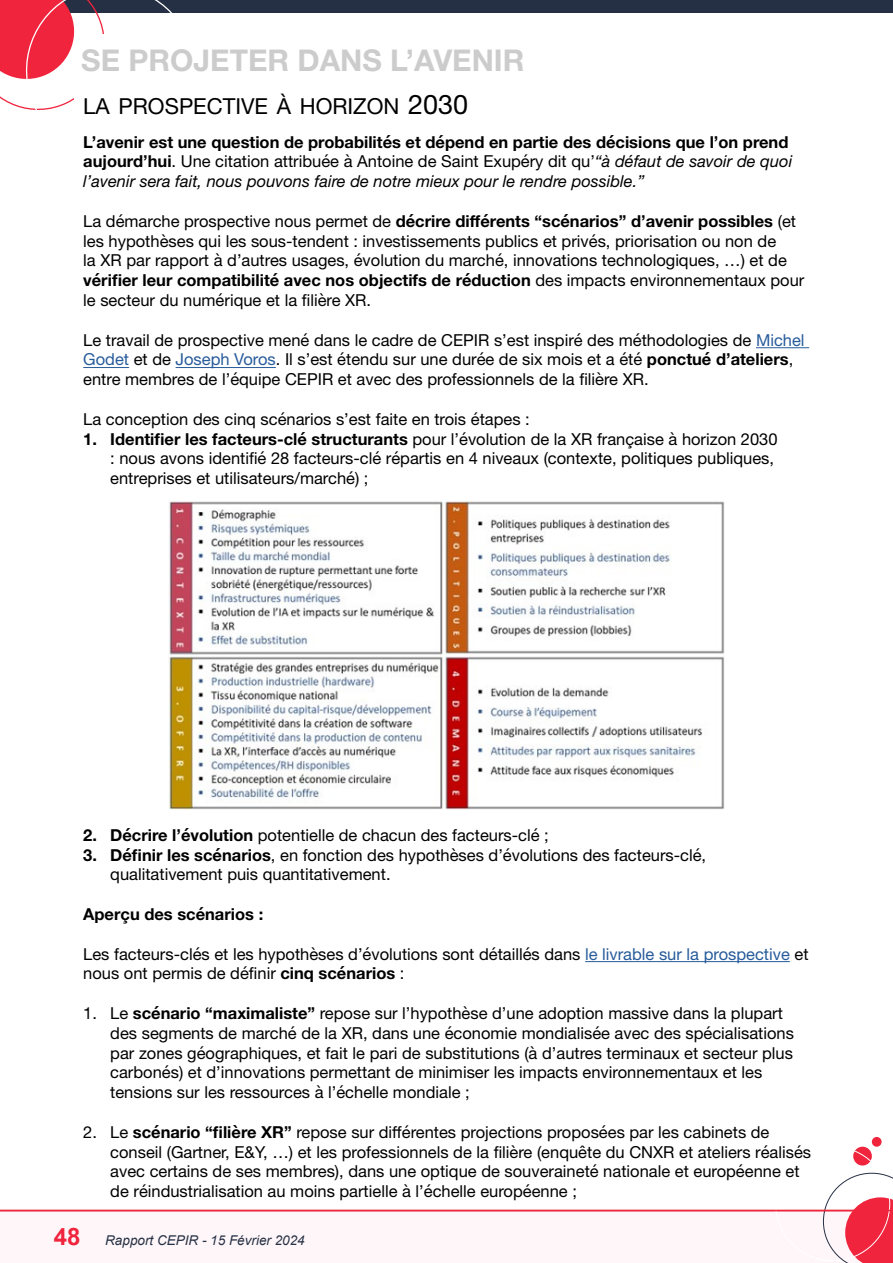
<style>
.page{position:relative;width:893px;height:1263px;background:#fff}
.page>*{position:absolute;margin:0;border:0;box-sizing:border-box;transform-origin:0 0}
.t1{font:700 30px "Helvetica Neue";color:#ccc}
.t2{font:22.05px "Helvetica Neue";color:#000}
.t3{font:16.5px/19.8px "Helvetica Neue";color:#000}
.t4{font:italic 16.5px/19.8px "Helvetica Neue";color:#000}
.t5{font:700 16.5px "Helvetica Neue";color:#000}
.t6{font:italic 13.5px "Arial";color:#263145}
.s1{font-size:27px}
.s2{font-weight:700;font-style:normal}
.s3{font-style:normal}
.s4{font-weight:700}
.s5{color:#275b9b}
.s6{font-weight:700;font-style:normal;font-size:24px;color:#f0243d}
</style>
<div class="page">
<div style="left:0;top:1211px;width:893px;height:52px;background:#fff6f9"></div>
<div style="left:0;top:0;width:893px;height:13px;background:#263045"></div>
<svg style="left:0;top:0;width:172px;height:110px"></svg>
<svg style="left:853px;top:1147px;width:19px;height:18px"></svg>
<svg style="left:823px;top:1173px;width:70px;height:90px"></svg>
<div style="left:872px;top:1137px;width:10px;height:10px;background:#f0243d;border-radius:50%"></div>
<hr style="left:756px;top:347px;width:53px;height:1px;background:#275b9b">
<hr style="left:83px;top:367px;width:46px;height:1px;background:#275b9b">
<hr style="left:176px;top:367px;width:100px;height:1px;background:#275b9b">
<hr style="left:585px;top:961px;width:205px;height:1px;background:#275b9b">
<hr style="left:0;top:1210px;width:893px;height:1px;background:#f0243d">
<div style="left:74px;top:34px;width:459px;height:93px;background:#fff"></div>
<img style="left:169px;top:500px;width:555px;height:309px">
<h1 class="t1" style="left:81px;top:36px;width:445px">SE PROJETER DANS L’AVENIR</h1>
<h2 class="t2" style="left:83px;top:90px;width:386px">LA PROSPECTIVE À HORIZON <span class="s1">2030</span></h2>
<p class="t4" style="left:83px;top:133px;width:711px"><span class="s2">L’avenir est une question de probabilités et dépend en partie des décisions que l’on prend aujourd’hui</span><span class="s3">. Une citation attribuée à Antoine de Saint Exupéry dit qu’</span>“à défaut de savoir de quoi l’avenir sera fait, nous pouvons faire de notre mieux pour le rendre possible.”</p>
<p class="t3" style="left:83px;top:212px;width:723px">La démarche prospective nous permet de <span class="s4">décrire différents “scénarios” d’avenir possibles</span> (et les hypothèses qui les sous-tendent : investissements publics et privés, priorisation ou non de<br>la XR par rapport à d’autres usages, évolution du marché, innovations technologiques, …) et de <span class="s4">vérifier leur compatibilité avec nos objectifs de réduction</span> des impacts environnementaux pour le secteur du numérique et la filière XR.</p>
<p class="t3" style="left:83px;top:331px;width:723px">Le travail de prospective mené dans le cadre de CEPIR s’est inspiré des méthodologies de <span class="s5">Michel<br>Godet</span> et de <span class="s5">Joseph Voros</span>. Il s’est étendu sur une durée de six mois et a été <span class="s4">ponctué d’ateliers</span>, entre membres de l’équipe CEPIR et avec des professionnels de la filière XR.</p>
<p class="t3" style="left:83px;top:410px;width:448px">La conception des cinq scénarios s’est faite en trois étapes :</p>
<p class="t3" style="left:110px;top:430px;width:669px;text-indent:-27px"><span class="s4">1. Identifier les facteurs-clé structurants</span> pour l’évolution de la XR française à horizon 2030 : nous avons identifié 28 facteurs-clé répartis en 4 niveaux (contexte, politiques publiques, entreprises et utilisateurs/marché) ;</p>
<p class="t3" style="left:83px;top:826px;width:467px"><span class="s4">2. Décrire l’évolution</span> potentielle de chacun des facteurs-clé ;</p>
<p class="t3" style="left:110px;top:846px;width:597px;text-indent:-27px"><span class="s4">3. Définir les scénarios</span>, en fonction des hypothèses d’évolutions des facteurs-clé, qualitativement puis quantitativement.</p>
<p class="t5" style="left:83px;top:901px;width:181px">Aperçu des scénarios :</p>
<p class="t3" style="left:83px;top:945px;width:727px">Les facteurs-clés et les hypothèses d’évolutions sont détaillés dans <span class="s5">le livrable sur la prospective</span> et nous ont permis de définir <span class="s4">cinq scénarios</span> :</p>
<p class="t3" style="left:110px;top:1004px;width:685px;text-indent:-27px">1. Le <span class="s4">scénario “maximaliste”</span> repose sur l’hypothèse d’une adoption massive dans la plupart des segments de marché de la XR, dans une économie mondialisée avec des spécialisations par zones géographiques, et fait le pari de substitutions (à d’autres terminaux et secteur plus carbonés) et d’innovations permettant de minimiser les impacts environnementaux et les tensions sur les ressources à l’échelle mondiale ;</p>
<p class="t3" style="left:110px;top:1123px;width:702px;text-indent:-27px">2. Le <span class="s4">scénario “filière XR”</span> repose sur différentes projections proposées par les cabinets de conseil (Gartner, E&amp;Y, …) et les professionnels de la filière (enquête du CNXR et ateliers réalisés avec certains de ses membres), dans une optique de souveraineté nationale et européenne et de réindustrialisation au moins partielle à l’échelle européenne ;</p>
<p class="t6" style="left:54px;top:1231px;width:252px"><span class="s6">48</span> Rapport CEPIR - 15 Février 2024</p>
</div>
